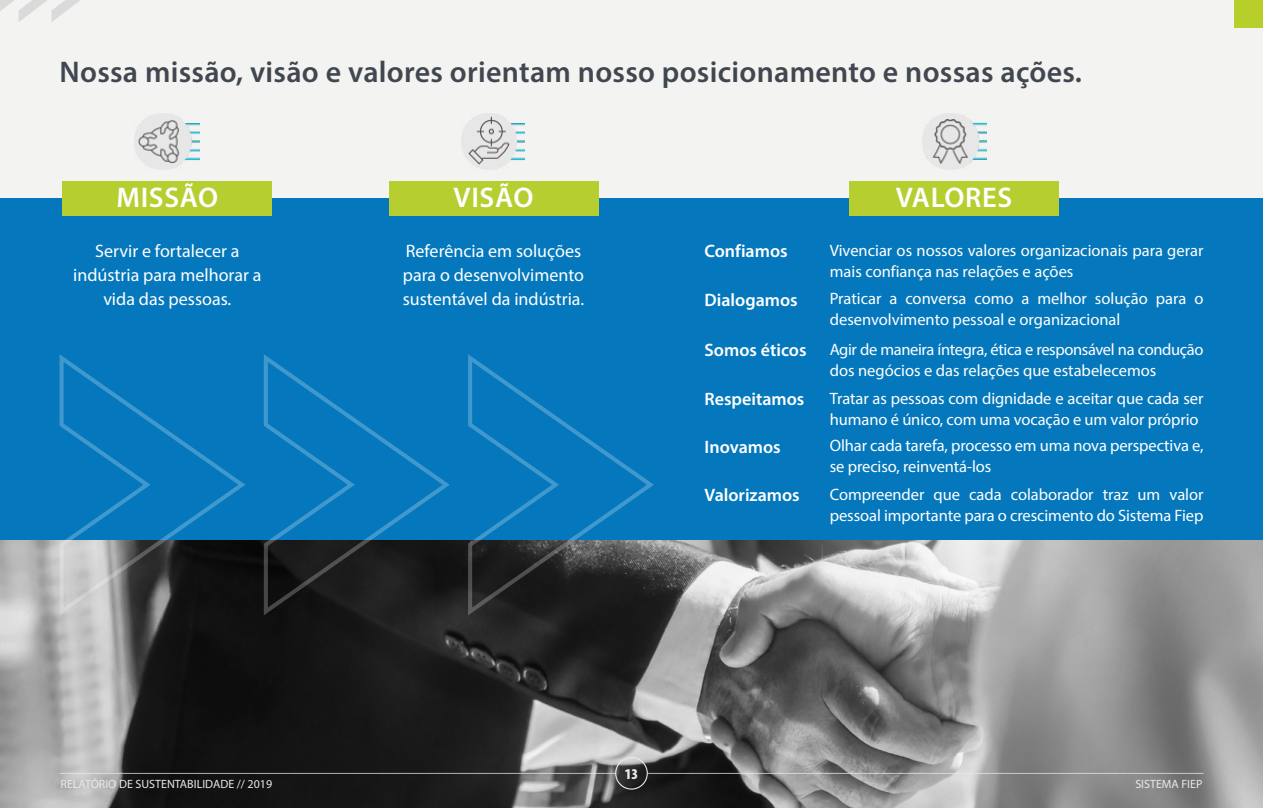
<style>
.page{position:relative;width:1263px;height:808px;background:#f3f4f1}
.page>*{position:absolute;margin:0;border:0;box-sizing:border-box;transform-origin:0 0}
.t1{font:600 30px "Myriad Pro";letter-spacing:.01em;color:#414750}
.t2{font:600 28.5px "Myriad Pro";letter-spacing:.025em;color:#fff}
.t3{font:18px/24px "Myriad Pro";color:#fff;text-align:center}
.t4{font:600 18px "Myriad Pro";color:#fff}
.t5{font:16.5px/21px "Myriad Pro";letter-spacing:-.005em;color:#fff}
.t6{font:900 condensed 15px "Myriad Pro";color:#e9e8ea}
.t7{font:12px "Myriad Pro";color:#e9e8ea}
</style>
<div class="page">
<img style="left:0;top:540px;width:1263px;height:268px">
<div style="left:0;top:198px;width:1263px;height:342px;background:#0578bd"></div>
<div style="left:1235px;top:0;width:28px;height:27px;background:#b7ce2b"></div>
<svg style="left:57px;top:354px;width:192px;height:263px"></svg>
<svg style="left:262px;top:354px;width:191px;height:263px"></svg>
<svg style="left:466px;top:354px;width:192px;height:263px"></svg>
<img style="left:135px;top:114px;width:65px;height:56px">
<div style="left:63px;top:181px;width:209px;height:35px;background:#b6ce2f"></div>
<img style="left:461px;top:114px;width:64px;height:56px">
<div style="left:389px;top:181px;width:209px;height:35px;background:#b6ce2f"></div>
<img style="left:922px;top:114px;width:64px;height:56px">
<div style="left:849px;top:181px;width:209px;height:35px;background:#b6ce2f"></div>
<svg style="left:60px;top:757px;width:1143px;height:33px;background:#5f5f5f"></svg>
<svg style="left:0;top:0;width:80px;height:22px"></svg>
<h1 class="t1" style="left:60px;top:53px;width:1024px">Nossa missão, visão e valores orientam nosso posicionamento e nossas ações.</h1>
<h2 class="t2" style="left:116px;top:179px;width:103px">MISSÃO</h2>
<p class="t3" style="left:73px;top:239px;width:190px">Servir e fortalecer a indústria para melhorar a vida das pessoas.</p>
<h2 class="t2" style="left:454px;top:179px;width:81px">VISÃO</h2>
<h2 class="t2" style="left:896px;top:179px;width:118px">VALORES</h2>
<p class="t4" style="left:704px;top:239px;width:85px">Confiamos</p>
<p class="t5" style="left:830px;top:239px;width:375px">Vivenciar os nossos valores organizacionais para gerar mais confiança nas relações e ações</p>
<p class="t4" style="left:704px;top:288px;width:95px">Dialogamos</p>
<p class="t5" style="left:830px;top:288px;width:375px">Praticar a conversa como a melhor solução para o desenvolvimento pessoal e organizacional</p>
<p class="t4" style="left:704px;top:339px;width:104px">Somos éticos</p>
<p class="t5" style="left:830px;top:339px;width:375px">Agir de maneira íntegra, ética e responsável na condução dos negócios e das relações que estabelecemos</p>
<p class="t4" style="left:704px;top:387px;width:101px">Respeitamos</p>
<p class="t5" style="left:830px;top:387px;width:375px">Tratar as pessoas com dignidade e aceitar que cada ser humano é único, com uma vocação e um valor próprio</p>
<p class="t4" style="left:704px;top:435px;width:78px">Inovamos</p>
<p class="t5" style="left:830px;top:435px;width:375px">Olhar cada tarefa, processo em uma nova perspectiva e, se preciso, reinventá-los</p>
<p class="t4" style="left:704px;top:484px;width:97px">Valorizamos</p>
<p class="t5" style="left:830px;top:484px;width:375px">Compreender que cada colaborador traz um valor pessoal importante para o crescimento do Sistema Fiep</p>
<p class="t3" style="left:403px;top:239px;width:183px;text-align:left">Referência em soluções para o desenvolvimento sustentável da indústria.</p>
<p class="t6" style="left:625px;top:764px;width:15px">13</p>
<p class="t7" style="left:61px;top:776px;width:213px">RELATÓRIO DE SUSTENTABILIDADE // 2019</p>
<p class="t7" style="left:1135px;top:776px;width:68px">SISTEMA FIEP</p>
</div>
